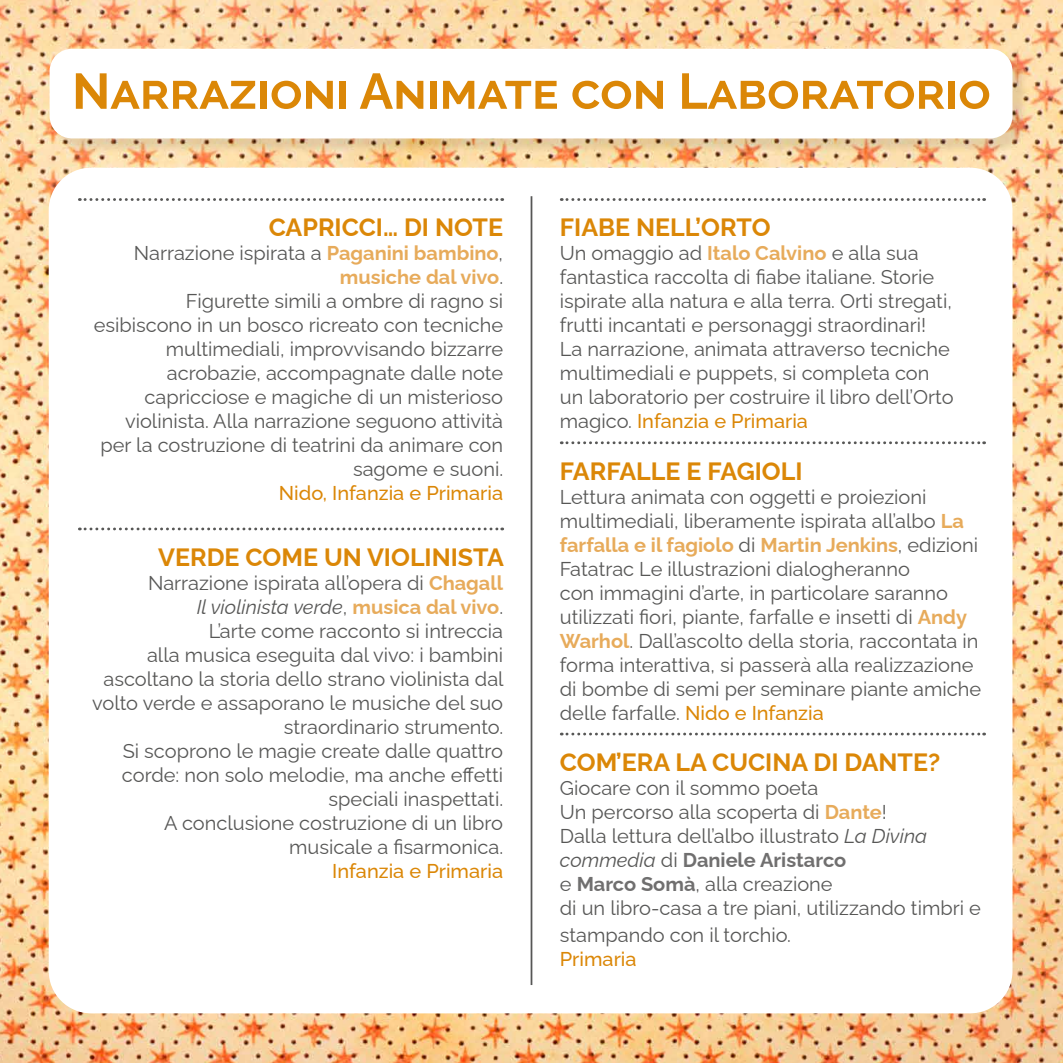
<style>
.page{position:relative;width:1063px;height:1063px;background:#fff}
.page>*{position:absolute;margin:0;border:0;box-sizing:border-box;transform-origin:0 0}
.t1{font:700 50px "Raleway";color:#db8707}
.t2{font:700 25px "Raleway";color:#db8707}
.t3{font:20px/24px "Raleway";color:#575756}
.t4{font:500 20px "Raleway";color:#db8707}
.s1{font-weight:700;color:#e7ab5b}
.s2{font-style:italic}
.s3{font-weight:500;color:#db8707}
.s4{font-weight:700;color:#706f6f}
</style>
<div class="page">
<img style="left:0;top:0;width:1063px;height:1063px">
<div style="left:49px;top:168px;width:964px;height:845px;background:#fff;border-radius:43px"></div>
<hr style="left:531px;top:196px;width:1px;height:789px;background:#575756">
<svg style="left:79px;top:198px;width:424px;height:3px"></svg>
<svg style="left:79px;top:528px;width:424px;height:2px"></svg>
<svg style="left:561px;top:198px;width:424px;height:3px"></svg>
<svg style="left:561px;top:441px;width:424px;height:3px"></svg>
<svg style="left:561px;top:733px;width:424px;height:2px"></svg>
<div style="left:52px;top:52px;width:976px;height:102px;background:#000;opacity:.1"></div>
<div style="left:50px;top:49px;width:962px;height:89px;background:#fff;border-radius:22px"></div>
<h1 class="t1" style="left:72px;top:51px;width:920px">Narrazioni Animate con Laboratorio</h1>
<p class="t2" style="left:269px;top:208px;width:236px">CAPRICCI… DI NOTE</p>
<p class="t3" style="left:94px;top:239px;width:411px;text-align:right">Narrazione ispirata a <span class="s1">Paganini bambino</span>, <span class="s1">musiche dal vivo</span>.<br>Figurette simili a ombre di ragno si esibiscono in un bosco ricreato con tecniche multimediali, improvvisando bizzarre acrobazie, accompagnate dalle note capricciose e magiche di un misterioso violinista. Alla narrazione seguono attività per la costruzione di teatrini da animare con sagome e suoni.</p>
<p class="t4" style="left:279px;top:477px;width:226px">Nido, Infanzia e Primaria</p>
<p class="t2" style="left:158px;top:537px;width:347px">VERDE COME UN VIOLINISTA</p>
<p class="t3" style="left:92px;top:569px;width:413px;text-align:right">Narrazione ispirata all’opera di <span class="s1">Chagall<br></span><span class="s2">Il violinista verde</span>, <span class="s1">musica dal vivo</span>.<br>L’arte come racconto si intreccia<br>alla musica eseguita dal vivo: i bambini ascoltano la storia dello strano violinista dal volto verde e assaporano le musiche del suo straordinario strumento.<br>Si scoprono le magie create dalle quattro corde: non solo melodie, ma anche effetti speciali inaspettati.<br>A conclusione costruzione di un libro musicale a fisarmonica.</p>
<p class="t4" style="left:332px;top:855px;width:172px">Infanzia e Primaria</p>
<p class="t2" style="left:560px;top:208px;width:212px">FIABE NELL’ORTO</p>
<p class="t3" style="left:560px;top:239px;width:395px">Un omaggio ad <span class="s1">Italo Calvino</span> e alla sua fantastica raccolta di fiabe italiane. Storie ispirate alla natura e alla terra. Orti stregati, frutti incantati e personaggi straordinari!<br>La narrazione, animata attraverso tecniche multimediali e puppets, si completa con un laboratorio per costruire il libro dell’Orto magico. <span class="s3">Infanzia e Primaria</span></p>
<p class="t2" style="left:560px;top:451px;width:244px">FARFALLE E FAGIOLI</p>
<p class="t3" style="left:560px;top:482px;width:423px">Lettura animata con oggetti e proiezioni multimediali, liberamente ispirata all’albo <span class="s1">La farfalla e il fagiolo</span> di <span class="s1">Martin Jenkins</span>, edizioni Fatatrac Le illustrazioni dialogheranno<br>con immagini d’arte, in particolare saranno utilizzati fiori, piante, farfalle e insetti di <span class="s1">Andy Warhol</span>. Dall’ascolto della storia, raccontata in forma interattiva, si passerà alla realizzazione di bombe di semi per seminare piante amiche delle farfalle. <span class="s3">Nido e Infanzia</span></p>
<p class="t2" style="left:560px;top:742px;width:382px">COM’ERA LA CUCINA DI DANTE?</p>
<p class="t3" style="left:560px;top:774px;width:423px">Giocare con il sommo poeta<br>Un percorso alla scoperta di <span class="s1">Dante</span>!<br>Dalla lettura dell’albo illustrato <span class="s2">La Divina commedia</span> di <span class="s4">Daniele Aristarco<br></span>e <span class="s4">Marco Somà</span>, alla creazione<br>di un libro-casa a tre piani, utilizzando timbri e</p>
<p class="t3" style="left:560px;top:921px;width:233px">stampando con il torchio.</p>
<p class="t4" style="left:560px;top:943px;width:78px">Primaria</p>
</div>
